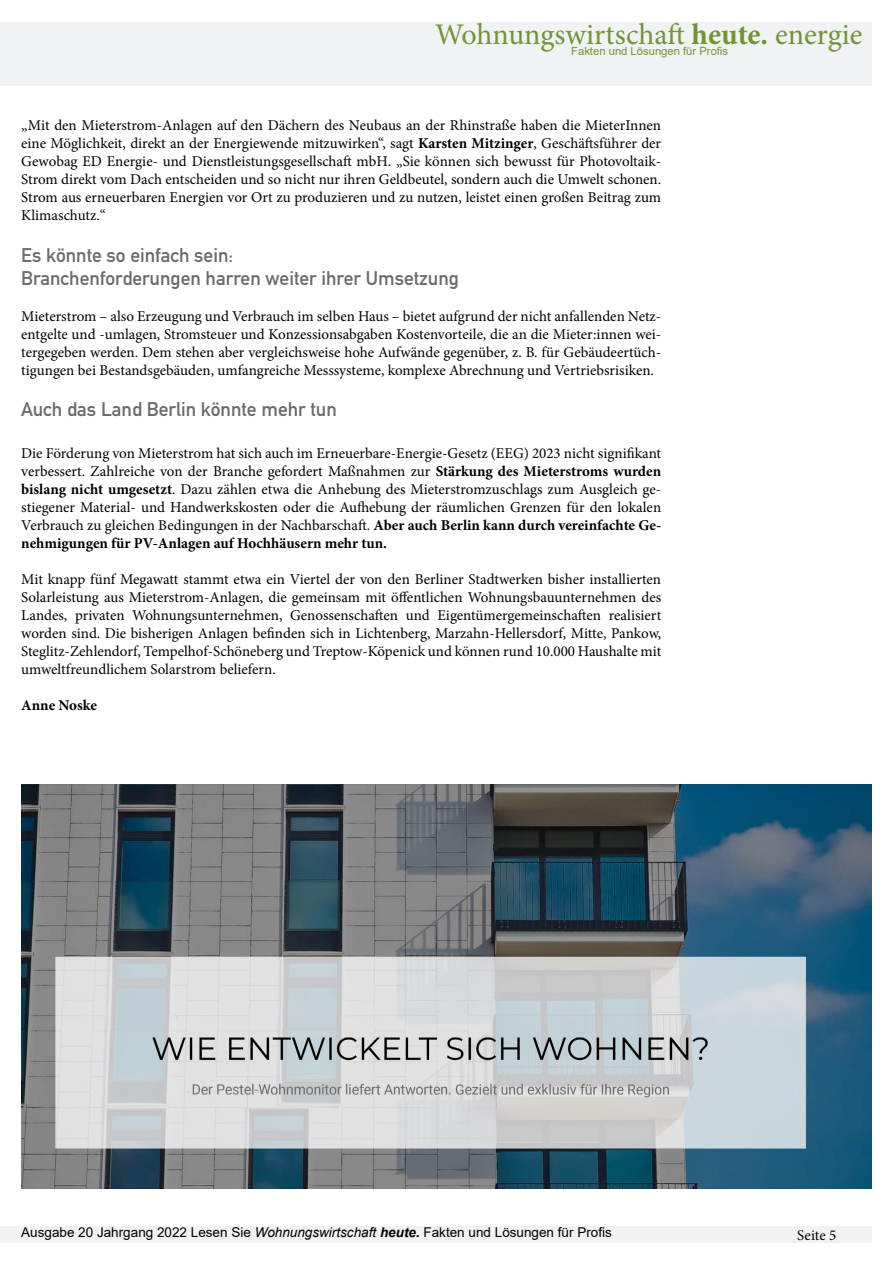
<style>
.page{position:relative;width:893px;height:1263px;background:#fff}
.page>*{position:absolute;margin:0;border:0;box-sizing:border-box;transform-origin:0 0}
.t1{font:30px "Minion Pro";color:#739433}
.t2{font:19.5px/23.4px "DIN Mittelschrift Std";color:#6b6b6b}
.t3{font:15px/18px "Minion Pro";color:#000;text-align:justify}
.t4{font:700 15px "Minion Pro";color:#000}
.t5{font:13.5px "Arial";color:#000}
.t6{font:11.25px "Arial";color:#739433}
.s1{font-weight:700}
.s2{font-style:italic}
.s3{font-weight:700;font-style:italic}
</style>
<div class="page">
<div style="left:0;top:22px;width:872px;height:63px;background:#f1f2f3"></div>
<div style="left:0;top:1226px;width:872px;height:16px;background:#f1f2f3"></div>
<img style="left:21px;top:784px;width:851px;height:404px">
<h1 class="t1" style="left:435px;top:14px;width:429px">Wohnungswirtschaft <span class="s1">heute.</span> energie</h1>
<p class="t6" style="left:571px;top:43px;width:158px">Fakten und Lösungen für Profis</p>
<p class="t3" style="left:21px;top:116px;width:641px">„Mit den Mieterstrom-Anlagen auf den Dächern des Neubaus an der Rhinstraße haben die MieterInnen eine Möglichkeit, direkt an der Energiewende mitzuwirken“, sagt <span class="s1">Karsten Mitzinger</span>, Geschäftsführer der Gewobag ED Energie- und Dienstleistungsgesellschaft mbH. „Sie können sich bewusst für Photovoltaik-Strom direkt vom Dach entscheiden und so nicht nur ihren Geldbeutel, sondern auch die Umwelt schonen.<br>Strom aus erneuerbaren Energien vor Ort zu produzieren und zu nutzen, leistet einen großen Beitrag zum Klimaschutz.“</p>
<h2 class="t2" style="left:21px;top:243px;width:439px">Es könnte so einfach sein:<br>Branchenforderungen harren weiter ihrer Umsetzung</h2>
<p class="t3" style="left:21px;top:307px;width:641px">Mieterstrom – also Erzeugung und Verbrauch im selben Haus – bietet aufgrund der nicht anfallenden Netz&shy;entgelte und -umlagen, Stromsteuer und Konzessionsabgaben Kostenvorteile, die an die Mieter:innen wei&shy;tergegeben werden. Dem stehen aber vergleichsweise hohe Aufwände gegenüber, z. B. für Gebäudeertüch&shy;tigungen bei Bestandsgebäuden, umfangreiche Messsysteme, komplexe Abrechnung und Vertriebsrisiken.</p>
<h2 class="t2" style="left:21px;top:398px;width:317px">Auch das Land Berlin könnte mehr tun</h2>
<p class="t3" style="left:21px;top:444px;width:641px">Die Förderung von Mieterstrom hat sich auch im Erneuerbare-Energie-Gesetz (EEG) 2023 nicht signifikant verbessert. Zahlreiche von der Branche gefordert Maßnahmen zur <span class="s1">Stärkung des Mieterstroms wurden bislang nicht umgesetzt</span>. Dazu zählen etwa die Anhebung des Mieterstromzuschlags zum Ausgleich ge&shy;stiegener Material- und Handwerkskosten oder die Aufhebung der räumlichen Grenzen für den lokalen Verbrauch zu gleichen Bedingungen in der Nachbarschaft. <span class="s1">Aber auch Berlin kann durch vereinfachte Ge&shy;nehmigungen für PV-Anlagen auf Hochhäusern mehr tun.</span></p>
<p class="t3" style="left:21px;top:570px;width:641px">Mit knapp fünf Megawatt stammt etwa ein Viertel der von den Berliner Stadtwerken bisher installierten Solarleistung aus Mieterstrom-Anlagen, die gemeinsam mit öffentlichen Wohnungsbauunternehmen des Landes, privaten Wohnungsunternehmen, Genossenschaften und Eigentümergemeinschaften realisiert worden sind. Die bisherigen Anlagen befinden sich in Lichtenberg, Marzahn-Hellersdorf, Mitte, Pankow, Steglitz-Zehlendorf, Tempelhof-Schöneberg und Treptow-Köpenick und können rund 10.000 Haushalte mit umweltfreundlichem Solarstrom beliefern.</p>
<p class="t4" style="left:21px;top:694px;width:77px">Anne Noske</p>
<p class="t5" style="left:21px;top:1223px;width:592px">Ausgabe 20 Jahrgang 2022 Lesen Sie <span class="s2">Wohnungswirtschaft</span> <span class="s3">heute.</span> Fakten und Lösungen für Profis</p>
<p class="t3" style="left:797px;top:1226px;width:40px">Seite 5</p>
</div>
